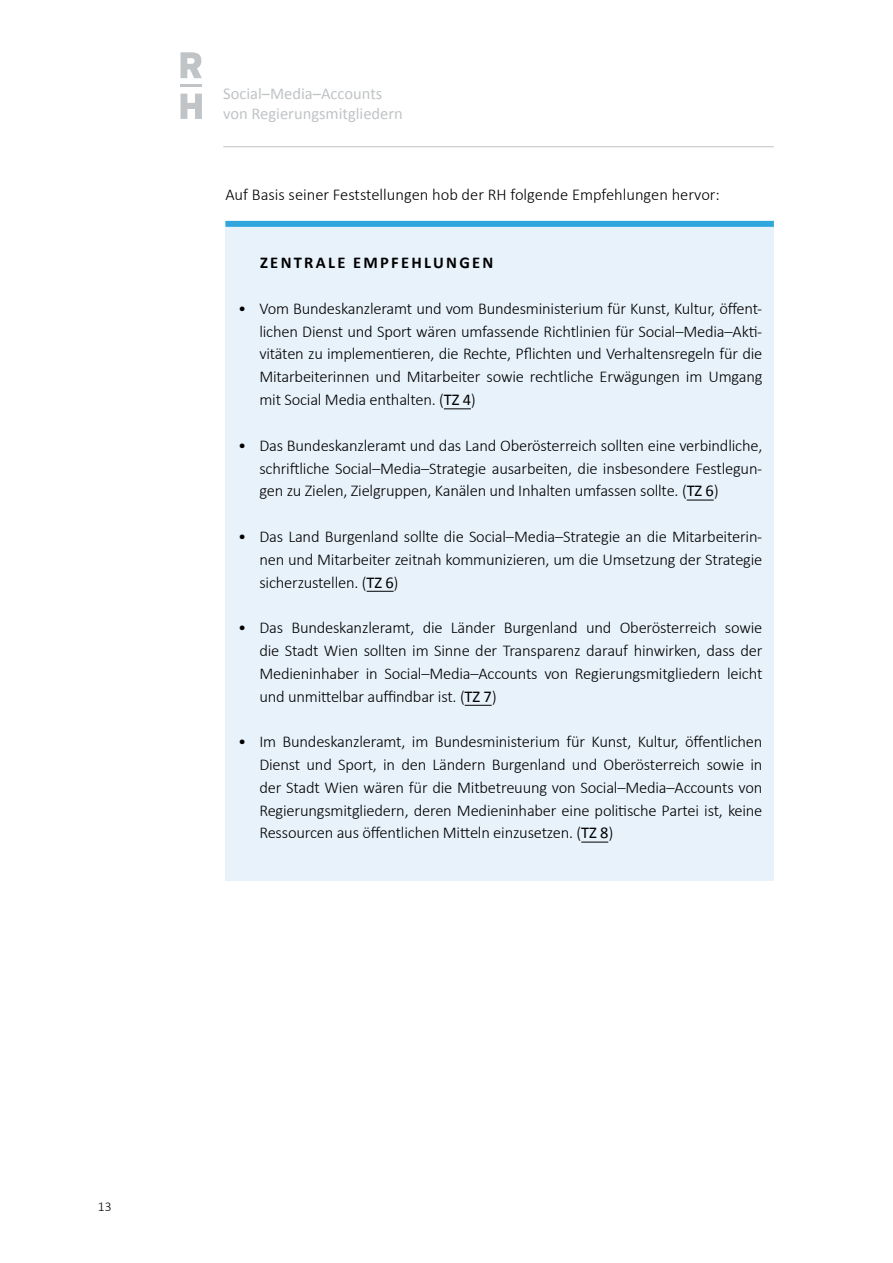
<style>
.page{position:relative;width:893px;height:1263px;background:#fff}
.page>*{position:absolute;margin:0;border:0;box-sizing:border-box;transform-origin:0 0}
.Kurzfassung_Empfehlungsbox_Empfehlungsbo{font:16.5px/22.8px "Calibri Light 2";letter-spacing:-.01em;color:#000;text-align:justify}
.Langfassung_Standard{font:16.5px "Calibri Light 2";color:#000}
.t1{font:16.5px/19.5px "Calibri";color:#c0c4c6}
.Kurzfassung_Empfehlungsbox_Empfehlungsbo-2{font:700 16.5px "Calibri";letter-spacing:.14em;color:#000}
.t2{font:13.5px "Calibri Light 2";color:#000}
.s1{font-family:"Calibri";font-weight:300}
.s2{font-family:"Calibri"}
</style>
<div class="page">
<svg style="left:181px;top:94px;width:21px;height:25px"></svg>
<svg style="left:181px;top:52px;width:21px;height:26px"></svg>
<hr style="left:180px;top:85px;width:22px;height:2px;background:#c0c4c6">
<hr style="left:223px;top:146px;width:551px;height:1px;background:#c0c4c6">
<div style="left:225px;top:227px;width:549px;height:58px;background:#e8f2fb"></div>
<div style="left:225px;top:221px;width:549px;height:6px;background:#30a7dc"></div>
<div style="left:225px;top:284px;width:549px;height:163px;background:#e8f2fb"></div>
<svg style="left:444px;top:408px;width:27px;height:1px"></svg>
<div style="left:225px;top:421px;width:549px;height:118px;background:#e8f2fb"></div>
<svg style="left:687px;top:500px;width:27px;height:1px"></svg>
<div style="left:225px;top:512px;width:549px;height:118px;background:#e8f2fb"></div>
<svg style="left:367px;top:591px;width:27px;height:1px"></svg>
<div style="left:225px;top:604px;width:549px;height:140px;background:#e8f2fb"></div>
<svg style="left:465px;top:705px;width:27px;height:1px"></svg>
<div style="left:225px;top:718px;width:549px;height:163px;background:#e8f2fb"></div>
<svg style="left:581px;top:842px;width:27px;height:1px"></svg>
<p class="t1" style="left:223px;top:83px;width:181px">Social–Media–Accounts von Regierungsmitgliedern</p>
<p class="Langfassung_Standard" style="left:225px;top:184px;width:496px">Auf Basis seiner Feststellungen hob der RH folgende Empfehlungen hervor:</p>
<p class="Kurzfassung_Empfehlungsbox_Empfehlungsbo-2" style="left:260px;top:253px;width:235px">ZENTRALE EMPFEHLUNGEN</p>
<p class="Kurzfassung_Empfehlungsbox_Empfehlungsbo" style="left:259px;top:297px;width:505px;text-indent:-21px"><span class="s1">•</span> Vom Bundeskanzleramt und vom Bundesministerium für Kunst, Kultur, öffent&shy;lichen Dienst und Sport wären umfassende Richtlinien für Social–Media–Akti&shy;vitäten zu implementieren, die Rechte, Pflichten und Verhaltensregeln für die Mitarbeiterinnen und Mitarbeiter sowie rechtliche Erwägungen im Umgang mit Social Media enthalten. (<span class="s2">TZ 4</span>)</p>
<p class="Kurzfassung_Empfehlungsbox_Empfehlungsbo" style="left:259px;top:434px;width:505px;text-indent:-21px"><span class="s1">•</span> Das Bundeskanzleramt und das Land Oberösterreich sollten eine verbindliche, schriftliche Social–Media–Strategie ausarbeiten, die insbesondere Festlegun&shy;gen zu Zielen, Zielgruppen, Kanälen und Inhalten umfassen sollte. (<span class="s2">TZ 6</span>)</p>
<p class="Kurzfassung_Empfehlungsbox_Empfehlungsbo" style="left:259px;top:525px;width:505px;text-indent:-21px"><span class="s1">•</span> Das Land Burgenland sollte die Social–Media–Strategie an die Mitarbeiterin&shy;nen und Mitarbeiter zeitnah kommunizieren, um die Umsetzung der Strategie sicherzustellen. (<span class="s2">TZ 6</span>)</p>
<p class="Kurzfassung_Empfehlungsbox_Empfehlungsbo" style="left:259px;top:616px;width:505px;text-indent:-21px"><span class="s1">•</span> Das Bundeskanzleramt, die Länder Burgenland und Oberösterreich sowie die Stadt Wien sollten im Sinne der Transparenz darauf hinwirken, dass der Medieninhaber in Social–Media–Accounts von Regierungsmitgliedern leicht und unmittelbar auffindbar ist. (<span class="s2">TZ 7</span>)</p>
<p class="Kurzfassung_Empfehlungsbox_Empfehlungsbo" style="left:259px;top:730px;width:505px;text-indent:-21px"><span class="s1">•</span> Im Bundeskanzleramt, im Bundesministerium für Kunst, Kultur, öffentlichen Dienst und Sport, in den Ländern Burgenland und Oberösterreich sowie in der Stadt Wien wären für die Mitbetreuung von Social–Media–Accounts von Regierungsmitgliedern, deren Medieninhaber eine politische Partei ist, keine Ressourcen aus öffentlichen Mitteln einzusetzen. (<span class="s2">TZ 8</span>)</p>
<p class="t2" style="left:98px;top:1198px;width:15px">13</p>
</div>
